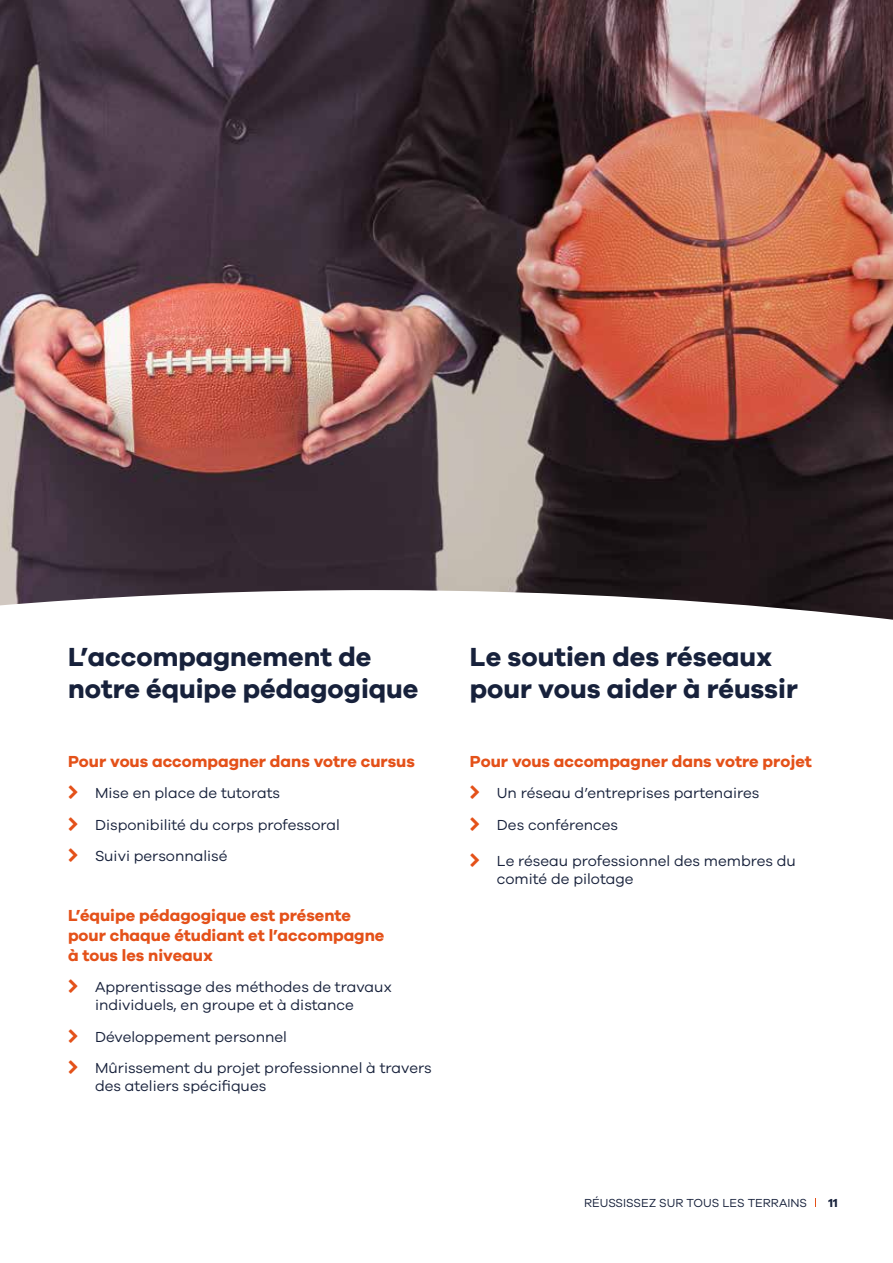
<style>
.page{position:relative;width:893px;height:1263px;background:#fff}
.page>*{position:absolute;margin:0;border:0;box-sizing:border-box;transform-origin:0 0}
.t1{font:700 27px/32.4px "Galano Grotesque";color:#17213b}
.t2{font:700 16.5px/19.8px "Galano Grotesque";color:#e45119}
.t3{font:15px/31.5px "Galano Grotesque";color:#17213b}
.t4{font:12px "Galano Grotesque";color:#17213b}
.t5{font:700 12px "Galano Grotesque";color:#17213b}
</style>
<div class="page">
<img style="left:0;top:0;width:893px;height:590px">
<svg style="left:0;top:590px;width:893px;height:617px"></svg>
<svg style="left:69px;top:786px;width:9px;height:13px"></svg>
<svg style="left:69px;top:817px;width:9px;height:14px"></svg>
<svg style="left:69px;top:849px;width:9px;height:13px"></svg>
<svg style="left:69px;top:979px;width:9px;height:14px"></svg>
<svg style="left:69px;top:1029px;width:9px;height:13px"></svg>
<svg style="left:69px;top:1060px;width:9px;height:14px"></svg>
<svg style="left:471px;top:786px;width:8px;height:13px"></svg>
<svg style="left:471px;top:817px;width:8px;height:14px"></svg>
<svg style="left:471px;top:853px;width:8px;height:14px"></svg>
<h1 class="t1" style="left:68px;top:640px;width:352px">L’accompagnement de notre équipe pédagogique</h1>
<h1 class="t1" style="left:470px;top:640px;width:329px">Le soutien des réseaux pour vous aider à réussir</h1>
<p class="t2" style="left:68px;top:751px;width:348px">Pour vous accompagner dans votre cursus</p>
<p class="t3" style="left:95px;top:777px;width:246px">Mise en place de tutorats<br>Disponibilité du corps professoral<br>Suivi personnalisé</p>
<p class="t2" style="left:68px;top:905px;width:318px">L’équipe pédagogique est présente pour chaque étudiant et l’accompagne à tous les niveaux</p>
<p class="t3" style="left:95px;top:977px;width:299px;line-height:18px">Apprentissage des méthodes de travaux individuels, en groupe et à distance</p>
<p class="t3" style="left:95px;top:1020px;width:338px">Développement personnel<br>Mûrissement du projet professionnel à travers</p>
<p class="t3" style="left:95px;top:1070px;width:173px">des ateliers spécifiques</p>
<p class="t2" style="left:470px;top:751px;width:344px">Pour vous accompagner dans votre projet</p>
<p class="t3" style="left:497px;top:777px;width:264px">Un réseau d’entreprises partenaires<br>Des conférences</p>
<p class="t3" style="left:497px;top:851px;width:301px;line-height:18px">Le réseau professionnel des membres du comité de pilotage</p>
<p class="t4" style="left:584px;top:1195px;width:225px">RÉUSSISSEZ SUR TOUS LES TERRAINS</p>
<p class="t5" style="left:828px;top:1195px;width:11px">11</p>
</div>
